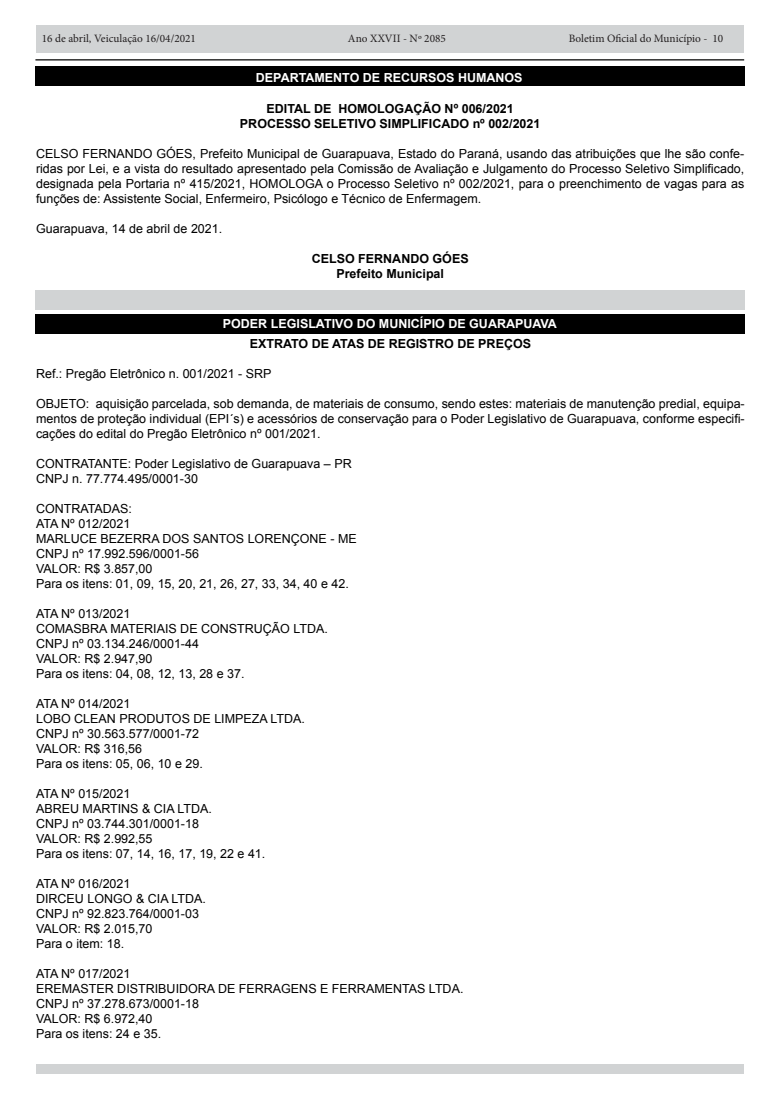
<style>
.page{position:relative;width:769px;height:1099px;background:#fff}
.page>*{position:absolute;margin:0;border:0;box-sizing:border-box;transform-origin:0 0}
.t1{font:12.5px/15px "Arial";color:#000}
.t2{font:700 12.5px/15px "Arial";color:#000;text-align:center}
.t3{font:700 12.5px "Arial";color:#fff}
.t4{font:11.25px "Minion Pro";color:#231f20}
</style>
<div class="page">
<div style="left:36px;top:25px;width:707px;height:28px;background:#d1d3d4"></div>
<hr style="left:35px;top:59px;width:709px;height:1px;background:#000">
<div style="left:36px;top:1064px;width:707px;height:9px;background:#d1d3d4"></div>
<div style="left:35px;top:67px;width:709px;height:19px;background:#000"></div>
<div style="left:35px;top:291px;width:709px;height:19px;background:#d1d3d4"></div>
<div style="left:36px;top:314px;width:709px;height:19px;background:#000"></div>
<p class="t4" style="left:42px;top:31px;width:156px">16 de abril, Veiculação 16/04/2021</p>
<p class="t4" style="left:348px;top:31px;width:99px">Ano XXVII - Nº 2085</p>
<p class="t4" style="left:569px;top:31px;width:156px">Boletim Oficial do Município - 10</p>
<p class="t3" style="left:256px;top:69px;width:268px">DEPARTAMENTO DE RECURSOS HUMANOS</p>
<p class="t2" style="left:240px;top:102px;width:302px">EDITAL DE HOMOLOGAÇÃO Nº 006/2021<br>PROCESSO SELETIVO SIMPLIFICADO nº 002/2021</p>
<p class="t1" style="left:36px;top:147px;width:710px;text-align:justify">CELSO FERNANDO GÓES, Prefeito Municipal de Guarapuava, Estado do Paraná, usando das atribuições que lhe são confe&shy;ridas por Lei, e a vista do resultado apresentado pela Comissão de Avaliação e Julgamento do Processo Seletivo Simplificado, designada pela Portaria nº 415/2021, HOMOLOGA o Processo Seletivo nº 002/2021, para o preenchimento de vagas para as funções de: Assistente Social, Enfermeiro, Psicólogo e Técnico de Enfermagem.</p>
<p class="t1" style="left:36px;top:222px;width:188px">Guarapuava, 14 de abril de 2021.</p>
<p class="t2" style="left:312px;top:252px;width:158px">CELSO FERNANDO GÓES<br>Prefeito Municipal</p>
<p class="t3" style="left:223px;top:315px;width:336px">PODER LEGISLATIVO DO MUNICÍPIO DE GUARAPUAVA</p>
<p class="t2" style="left:250px;top:336px;width:283px">EXTRATO DE ATAS DE REGISTRO DE PREÇOS</p>
<p class="t1" style="left:36px;top:366px;width:237px">Ref.: Pregão Eletrônico n. 001/2021 - SRP</p>
<p class="t1" style="left:36px;top:396px;width:710px;text-align:justify">OBJETO: aquisição parcelada, sob demanda, de materiais de consumo, sendo estes: materiais de manutenção predial, equipa&shy;mentos de proteção individual (EPI´s) e acessórios de conservação para o Poder Legislativo de Guarapuava, conforme especifi&shy;cações do edital do Pregão Eletrônico nº 001/2021.</p>
<p class="t1" style="left:36px;top:456px;width:317px">CONTRATANTE: Poder Legislativo de Guarapuava – PR<br>CNPJ n. 77.774.495/0001-30</p>
<p class="t1" style="left:36px;top:501px;width:322px">CONTRATADAS:<br>ATA Nº 012/2021<br>MARLUCE BEZERRA DOS SANTOS LORENÇONE - ME<br>CNPJ nº 17.992.596/0001-56<br>VALOR: R$ 3.857,00<br>Para os itens: 01, 09, 15, 20, 21, 26, 27, 33, 34, 40 e 42.</p>
<p class="t1" style="left:36px;top:606px;width:293px">ATA Nº 013/2021<br>COMASBRA MATERIAIS DE CONSTRUÇÃO LTDA.<br>CNPJ nº 03.134.246/0001-44<br>VALOR: R$ 2.947,90<br>Para os itens: 04, 08, 12, 13, 28 e 37.</p>
<p class="t1" style="left:36px;top:696px;width:271px">ATA Nº 014/2021<br>LOBO CLEAN PRODUTOS DE LIMPEZA LTDA.<br>CNPJ nº 30.563.577/0001-72<br>VALOR: R$ 316,56<br>Para os itens: 05, 06, 10 e 29.</p>
<p class="t1" style="left:36px;top:786px;width:231px">ATA Nº 015/2021<br>ABREU MARTINS &amp; CIA LTDA.<br>CNPJ nº 03.744.301/0001-18<br>VALOR: R$ 2.992,55<br>Para os itens: 07, 14, 16, 17, 19, 22 e 41.</p>
<p class="t1" style="left:36px;top:876px;width:171px">ATA Nº 016/2021<br>DIRCEU LONGO &amp; CIA LTDA.<br>CNPJ nº 92.823.764/0001-03<br>VALOR: R$ 2.015,70<br>Para o item: 18.</p>
<p class="t1" style="left:36px;top:966px;width:429px">ATA Nº 017/2021<br>EREMASTER DISTRIBUIDORA DE FERRAGENS E FERRAMENTAS LTDA.<br>CNPJ nº 37.278.673/0001-18<br>VALOR: R$ 6.972,40<br>Para os itens: 24 e 35.</p>
</div>
